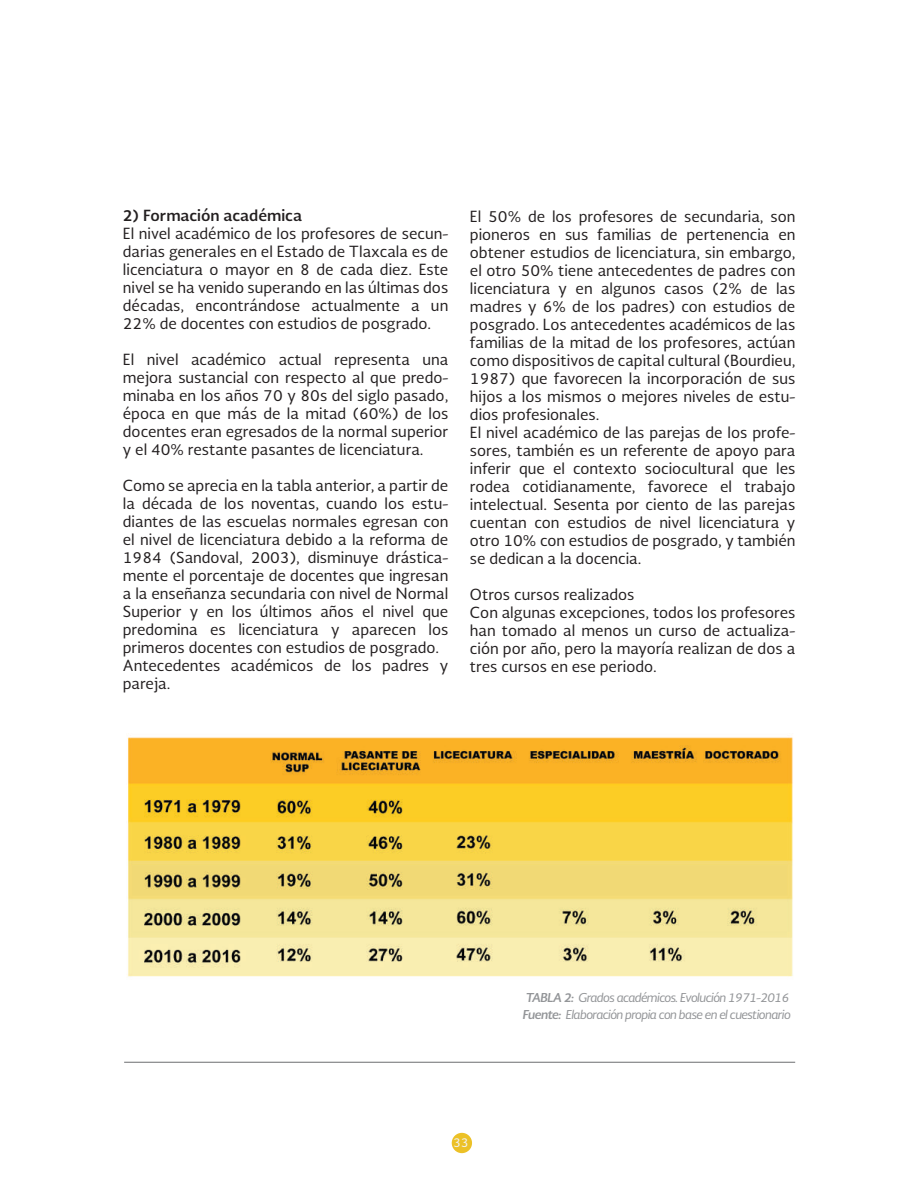
<style>
.page{position:relative;width:918px;height:1188px;background:#fff}
.page>*{position:absolute;margin:0;border:0;box-sizing:border-box;transform-origin:0 0}
.t1{font:15px/18px "Soberana Sans";color:#231f20}
.t2{font:700 15px "Soberana Sans";color:#231f20}
.t3{font:italic 12px/17.2px "Soberana Sans";letter-spacing:-.06em;color:#939598}
.t4{font:12px "Soberana Sans";color:#f2f3f4}
.s1{font-weight:700}
</style>
<div class="page">
<hr style="left:124px;top:1062px;width:671px;height:1px;background:#6c6d70">
<div style="left:452px;top:1133px;width:20px;height:20px;background:#ecc127;border-radius:50%"></div>
<img style="left:128px;top:737px;width:665px;height:240px">
<p class="t2" style="left:123px;top:206px;width:181px">2) Formación académica</p>
<p class="t1" style="left:123px;top:224px;width:327px;text-align:justify">El nivel académico de los profesores de secun&shy;darias generales en el Estado de Tlaxcala es de licenciatura o mayor en 8 de cada diez. Este nivel se ha venido superando en las últimas dos décadas, encontrándose actualmente a un 22% de docentes con estudios de posgrado.</p>
<p class="t1" style="left:123px;top:350px;width:327px;text-align:justify">El nivel académico actual representa una mejora sustancial con respecto al que predo&shy;minaba en los años 70 y 80s del siglo pasado, época en que más de la mitad (60%) de los docentes eran egresados de la normal superior y el 40% restante pasantes de licenciatura.</p>
<p class="t1" style="left:123px;top:476px;width:327px">Como se aprecia en la tabla anterior, a partir de la década de los noventas, cuando los estu&shy;diantes de las escuelas normales egresan con el nivel de licenciatura debido a la reforma de 1984 (Sandoval, 2003), disminuye drástica&shy;mente el porcentaje de docentes que ingresan a la enseñanza secundaria con nivel de Normal Superior y en los últimos años el nivel que predomina es licenciatura y aparecen los primeros docentes con estudios de posgrado.<br>Antecedentes académicos de los padres y pareja.</p>
<p class="t1" style="left:470px;top:207px;width:327px">El 50% de los profesores de secundaria, son pioneros en sus familias de pertenencia en obtener estudios de licenciatura, sin embargo, el otro 50% tiene antecedentes de padres con licenciatura y en algunos casos (2% de las madres y 6% de los padres) con estudios de posgrado. Los antecedentes académicos de las familias de la mitad de los profesores, actúan como dispositivos de capital cultural (Bourdieu, 1987) que favorecen la incorporación de sus hijos a los mismos o mejores niveles de estu&shy;dios profesionales.<br>El nivel académico de las parejas de los profe&shy;sores, también es un referente de apoyo para inferir que el contexto sociocultural que les rodea cotidianamente, favorece el trabajo intelectual. Sesenta por ciento de las parejas cuentan con estudios de nivel licenciatura y otro 10% con estudios de posgrado, y también se dedican a la docencia.</p>
<p class="t1" style="left:470px;top:585px;width:327px">Otros cursos realizados<br>Con algunas excepciones, todos los profesores han tomado al menos un curso de actualiza&shy;ción por año, pero la mayoría realizan de dos a tres cursos en ese periodo.</p>
<p class="t3" style="left:523px;top:988px;width:270px"><span class="s1">TABLA 2:</span> Grados académicos. Evolución 1971-2016<br><span class="s1">Fuente:</span> Elaboración propia con base en el cuestionario</p>
<p class="t4" style="left:453px;top:1134px;width:17px">33</p>
</div>
